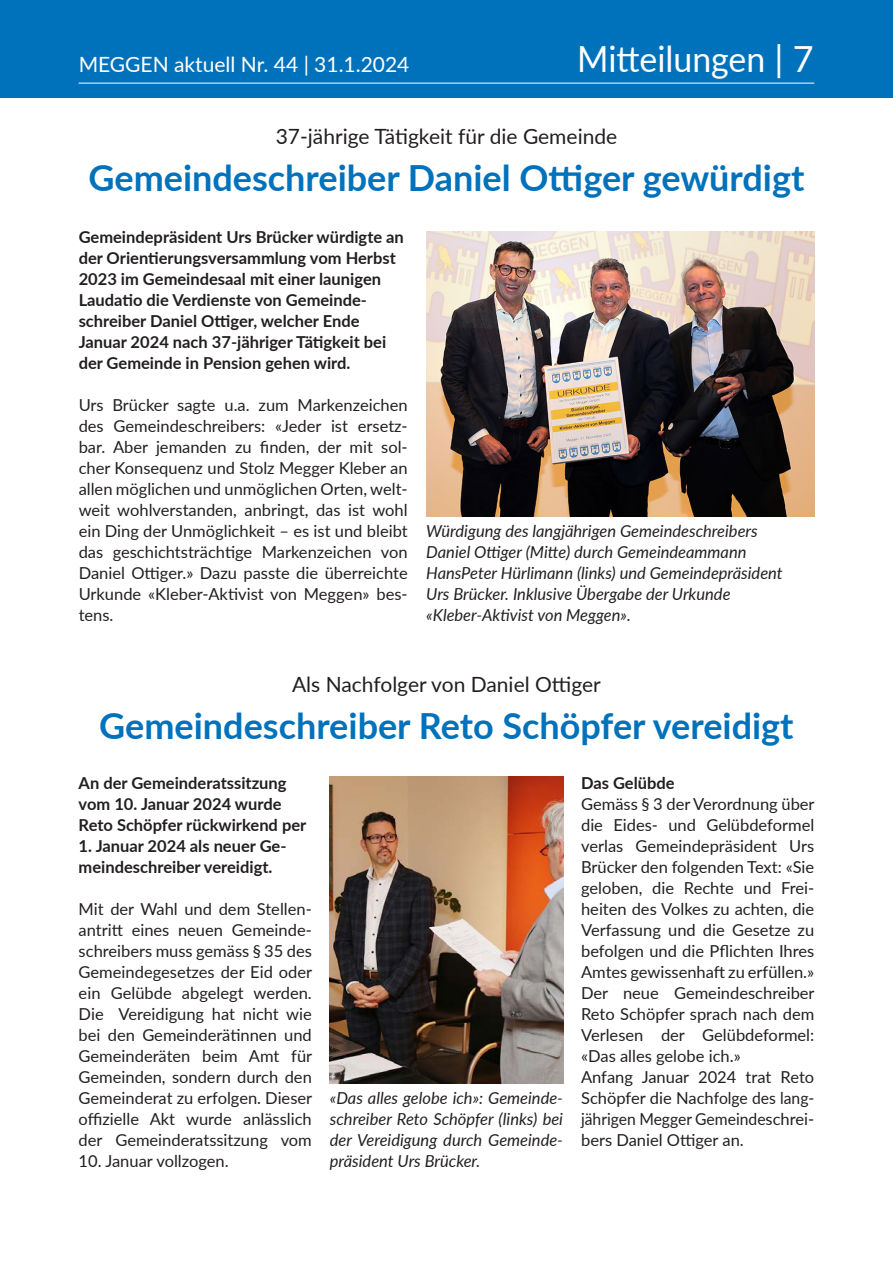
<style>
.page{position:relative;width:893px;height:1263px;background:#fff}
.page>*{position:absolute;margin:0;border:0;box-sizing:border-box;transform-origin:0 0}
.t1{font:700 36px "Lato";color:#0072bc}
.t2{font:36px "Lato";color:#fff;scale:.94 1}
.t3{font:21px "Lato";color:#231f20}
.t4{font:21px "Lato";color:#fff}
.t5{font:16.5px/21px "Lato";color:#231f20;text-align:justify}
.t6{font:700 16.5px/21px "Lato";color:#231f20}
.t7{font:italic 16.5px/21px "Lato";color:#231f20}
</style>
<div class="page">
<div style="left:0;top:0;width:893px;height:98px;background:#0072bc"></div>
<hr style="left:79px;top:83px;width:735px;height:1px;background:#fff">
<img style="left:426px;top:231px;width:388px;height:285px">
<img style="left:330px;top:777px;width:233px;height:306px">
<p class="t4" style="left:79px;top:49px;width:332px">MEGGEN aktuell Nr. 44 | 31.1.2024</p>
<h1 class="t2" style="left:577px;top:33px;width:253px">Mitteilungen | 7</h1>
<p class="t3" style="left:276px;top:122px;width:343px">37-jährige Tätigkeit für die Gemeinde</p>
<h1 class="t1" style="left:89px;top:151px;width:717px">Gemeindeschreiber Daniel Ottiger gewürdigt</h1>
<p class="t6" style="left:79px;top:226px;width:327px">Gemeindepräsident Urs Brücker würdigte an der Orientierungsversammlung vom Herbst 2023 im Gemeindesaal mit einer launigen Laudatio die Verdienste von Gemeinde&shy;schreiber Daniel Ottiger, welcher Ende Januar 2024 nach 37-jähriger Tätigkeit bei der Gemeinde in Pension gehen wird.</p>
<p class="t5" style="left:79px;top:394px;width:331px">Urs Brücker sagte u.a. zum Markenzeichen des Gemeindeschreibers: «Jeder ist ersetz&shy;bar. Aber jemanden zu finden, der mit sol&shy;cher Konsequenz und Stolz Megger Kleber an allen möglichen und unmöglichen Orten, welt&shy;weit wohlverstanden, anbringt, das ist wohl ein Ding der Unmöglichkeit – es ist und bleibt das geschichtsträchtige Markenzeichen von Daniel Ottiger.» Dazu passte die überreichte Urkunde «Kleber-Aktivist von Meggen» bes&shy;tens.</p>
<p class="t7" style="left:426px;top:520px;width:358px">Würdigung des langjährigen Gemeindeschreibers Daniel Ottiger (Mitte) durch Gemeindeammann HansPeter Hürlimann (links) und Gemeindepräsident Urs Brücker. Inklusive Übergabe der Urkunde «Kleber-Aktivist von Meggen».</p>
<p class="t3" style="left:292px;top:669px;width:310px">Als Nachfolger von Daniel Ottiger</p>
<h1 class="t1" style="left:99px;top:699px;width:696px">Gemeindeschreiber Reto Schöpfer vereidigt</h1>
<p class="t6" style="left:79px;top:772px;width:229px">An der Gemeinderatssitzung vom 10. Januar 2024 wurde<br>Reto Schöpfer rückwirkend per</p>
<p class="t6" style="left:79px;top:835px;width:209px">1. Januar 2024 als neuer Ge&shy;meindeschreiber vereidigt.</p>
<p class="t5" style="left:79px;top:898px;width:235px">Mit der Wahl und dem Stellen&shy;antritt eines neuen Gemeinde&shy;schreibers muss gemäss § 35 des Gemeindegesetzes der Eid oder ein Gelübde abgelegt werden.<br>Die Vereidigung hat nicht wie bei den Gemeinderätinnen und Gemeinderäten beim Amt für Gemeinden, sondern durch den Gemeinderat zu erfolgen. Dieser offizielle Akt wurde anlässlich der Gemeinderatssitzung vom</p>
<p class="t5" style="left:79px;top:1150px;width:152px">10. Januar vollzogen.</p>
<p class="t7" style="left:330px;top:1087px;width:235px;text-align:justify">«Das alles gelobe ich»: Gemeinde&shy;schreiber Reto Schöpfer (links) bei der Vereidigung durch Gemeinde&shy;präsident Urs Brücker.</p>
<p class="t6" style="left:581px;top:772px;width:95px">Das Gelübde</p>
<p class="t5" style="left:581px;top:793px;width:235px;text-align:left">Gemäss § 3 der Verordnung über die Eides- und Gelübdeformel verlas Gemeindepräsident Urs<br>Brücker den folgenden Text: «Sie geloben, die Rechte und Frei&shy;heiten des Volkes zu achten, die<br>Verfassung und die Gesetze zu befolgen und die Pflichten Ihres<br>Amtes gewissenhaft zu erfüllen.»<br>Der neue Gemeindeschreiber<br>Reto Schöpfer sprach nach dem<br>Verlesen der Gelübdeformel: «Das alles gelobe ich.»<br>Anfang Januar 2024 trat Reto<br>Schöpfer die Nachfolge des lang&shy;jährigen Megger Gemeindeschrei&shy;bers Daniel Ottiger an.</p>
</div>
